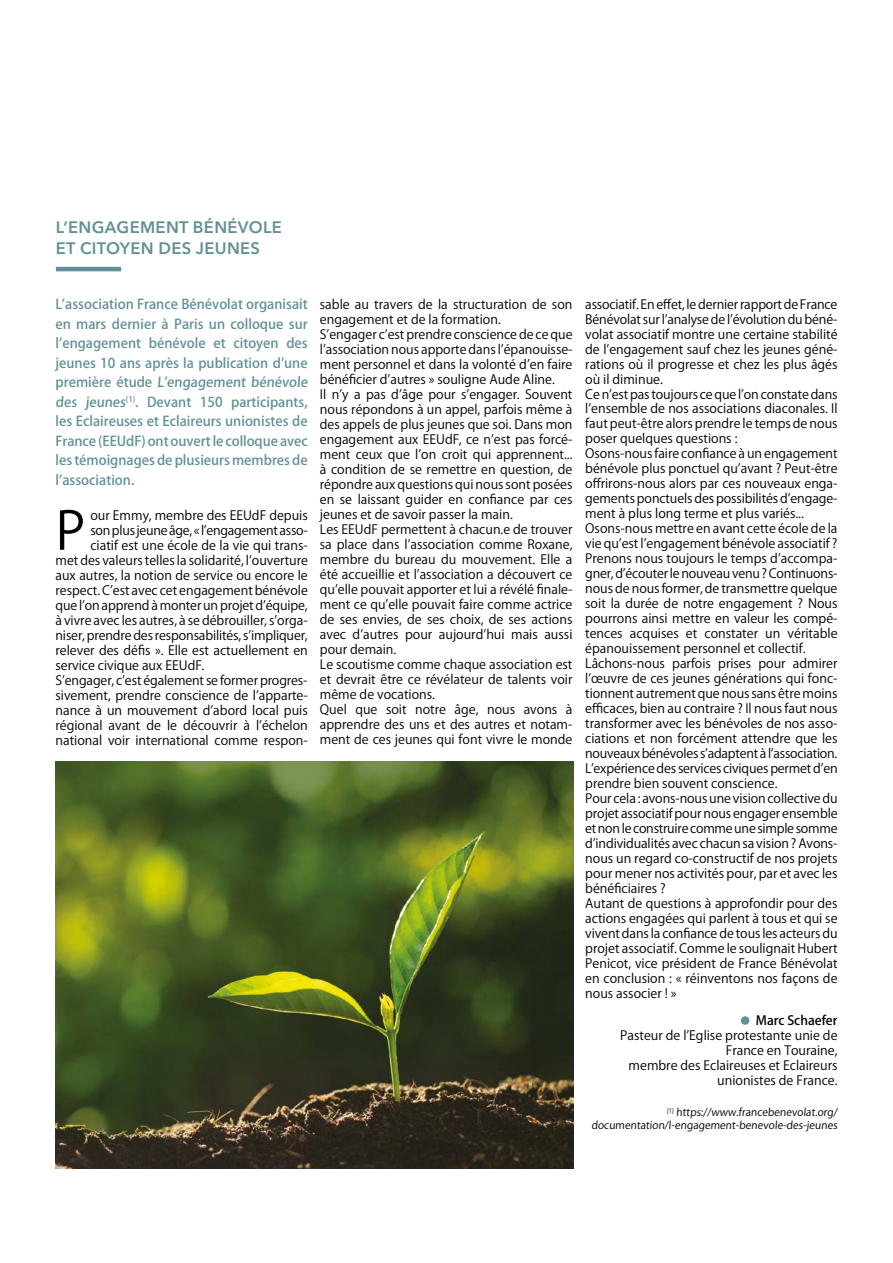
<style>
.page{position:relative;width:893px;height:1263px;background:#fff}
.page>*{position:absolute;margin:0;border:0;box-sizing:border-box;transform-origin:0 0}
.t1{font:52.05px "Koz Go Pro";color:#000}
.t2{font:600 16.5px/21px "Avenir Next LT Pro";letter-spacing:.02em;color:#619197}
.t3{font:500 13.5px/19.5px "Koz Go Pro";color:#619197}
.t4{font:12.75px/15px "Koz Go Pro";color:#000}
.t5{font:12.75px "Koz Go Pro";letter-spacing:-.02em;color:#000}
.t6{font:500 12.75px "Koz Go Pro";color:#000}
.t7{font:10.5px/12.6px "Koz Go Pro";color:#000;text-align:right}
</style>
<div class="page">
<hr style="left:56px;top:267px;width:65px;height:4px;background:#619197">
<img style="left:56px;top:761px;width:518px;height:408px">
<div style="left:741px;top:1016px;width:8px;height:9px;background:#619197;border-radius:50%"></div>
<p class="t2" style="left:56px;top:217px;width:228px">L’ENGAGEMENT BÉNÉVOLE<br>ET CITOYEN DES JEUNES</p>
<p class="t3" style="left:56px;top:295px;width:255px">L’association France Bénévolat organisait en mars dernier à Paris un colloque sur l’engagement bénévole et citoyen des jeunes 10 ans après la publication d’une première étude L’engagement bénévole des jeunes<sup>(1)</sup>. Devant 150 participants, les Eclaireuses et Eclaireurs unionistes de France (EEUdF) ont ouvert le colloque avec les témoignages de plusieurs membres de l’association.</p>
<h1 class="t1" style="left:56px;top:497px;width:31px">P</h1>
<p class="t4" style="left:90px;top:508px;width:219px">our Emmy, membre des EEUdF depuis</p>
<p class="t5" style="left:90px;top:522px;width:219px">son plus jeune âge, «l’engagement asso-</p>
<p class="t4" style="left:90px;top:538px;width:219px">ciatif est une école de la vie qui trans-</p>
<p class="t4" style="left:56px;top:553px;width:254px">met des valeurs telles la solidarité, l’ouverture</p>
<p class="t4" style="left:56px;top:568px;width:254px">aux autres, la notion de service ou encore le</p>
<p class="t4" style="left:56px;top:583px;width:254px">respect. C’est avec cet engagement bénévole</p>
<p class="t4" style="left:56px;top:598px;width:254px">que l’on apprend à monter un projet d’équipe,</p>
<p class="t4" style="left:56px;top:613px;width:254px">à vivre avec les autres, à se débrouiller, s’orga-</p>
<p class="t4" style="left:56px;top:628px;width:254px">niser, prendre des responsabilités, s’impliquer,</p>
<p class="t4" style="left:56px;top:643px;width:254px">relever des défis ». Elle est actuellement en</p>
<p class="t4" style="left:56px;top:658px;width:150px">service civique aux EEUdF.</p>
<p class="t4" style="left:56px;top:673px;width:254px">S’engager, c’est également se former progres-</p>
<p class="t4" style="left:56px;top:688px;width:254px">sivement, prendre conscience de l’apparte-</p>
<p class="t4" style="left:56px;top:703px;width:254px">nance à un mouvement d’abord local puis</p>
<p class="t4" style="left:56px;top:718px;width:254px">régional avant de le découvrir à l’échelon</p>
<p class="t4" style="left:56px;top:733px;width:254px">national voir international comme respon-</p>
<p class="t4" style="left:320px;top:297px;width:254px">sable au travers de la structuration de son engagement et de la formation.<br>S’engager c’est prendre conscience de ce que l’association nous apporte dans l’épanouisse&shy;ment personnel et dans la volonté d’en faire bénéficier d’autres » souligne Aude Aline.<br>Il n’y a pas d’âge pour s’engager. Souvent nous répondons à un appel, parfois même à des appels de plus jeunes que soi. Dans mon engagement aux EEUdF, ce n’est pas forcé&shy;ment ceux que l’on croit qui apprennent... à condition de se remettre en question, de répondre aux questions qui nous sont posées en se laissant guider en confiance par ces jeunes et de savoir passer la main.<br>Les EEUdF permettent à chacun.e de trouver sa place dans l’association comme Roxane, membre du bureau du mouvement. Elle a été accueillie et l’association a découvert ce qu’elle pouvait apporter et lui a révélé finale&shy;ment ce qu’elle pouvait faire comme actrice de ses envies, de ses choix, de ses actions avec d’autres pour aujourd’hui mais aussi pour demain.<br>Le scoutisme comme chaque association est et devrait être ce révélateur de talents voir même de vocations.<br>Quel que soit notre âge, nous avons à apprendre des uns et des autres et notam&shy;ment de ces jeunes qui font vivre le monde</p>
<p class="t4" style="left:585px;top:297px;width:254px">associatif. En effet, le dernier rapport de France Bénévolat sur l’analyse de l’évolution du béné&shy;volat associatif montre une certaine stabilité de l’engagement sauf chez les jeunes géné&shy;rations où il progresse et chez les plus âgés où il diminue.<br>Ce n’est pas toujours ce que l’on constate dans l’ensemble de nos associations diaconales. Il faut peut-être alors prendre le temps de nous poser quelques questions :<br>Osons-nous faire confiance à un engagement bénévole plus ponctuel qu’avant ? Peut-être offrirons-nous alors par ces nouveaux enga&shy;gements ponctuels des possibilités d’engage&shy;ment à plus long terme et plus variés...<br>Osons-nous mettre en avant cette école de la vie qu’est l’engagement bénévole associatif ?<br>Prenons nous toujours le temps d’accompa&shy;gner, d’écouter le nouveau venu? Continuons&shy;nous de nous former, de transmettre quelque soit la durée de notre engagement ? Nous pourrons ainsi mettre en valeur les compé&shy;tences acquises et constater un véritable épanouissement personnel et collectif.<br>Lâchons-nous parfois prises pour admirer l’œuvre de ces jeunes générations qui fonc&shy;tionnent autrement que nous sans être moins efficaces, bien au contraire ? Il nous faut nous transformer avec les bénévoles de nos asso&shy;ciations et non forcément attendre que les nouveaux bénévoles s’adaptent à l’association.<br>L’expérience des services civiques permet d’en prendre bien souvent conscience.<br>Pour cela : avons-nous une vision collective du projet associatif pour nous engager ensemble et non le construire comme une simple somme d’individualités avec chacun sa vision ? Avons&shy;nous un regard co-constructif de nos projets pour mener nos activités pour, par et avec les bénéficiaires ?<br>Autant de questions à approfondir pour des actions engagées qui parlent à tous et qui se vivent dans la confiance de tous les acteurs du projet associatif. Comme le soulignait Hubert Penicot, vice président de France Bénévolat en conclusion : « réinventons nos façons de nous associer ! »</p>
<p class="t6" style="left:756px;top:1012px;width:83px">Marc Schaefer</p>
<p class="t4" style="left:620px;top:1028px;width:219px;text-align:right">Pasteur de l’Eglise protestante unie de<br>France en Touraine,<br>membre des Eclaireuses et Eclaireurs unionistes de France.</p>
<p class="t7" style="left:591px;top:1106px;width:249px"><sup>[1]</sup> https://www.francebenevolat.org/ documentation/l-engagement-benevole-des-jeunes</p>
</div>
